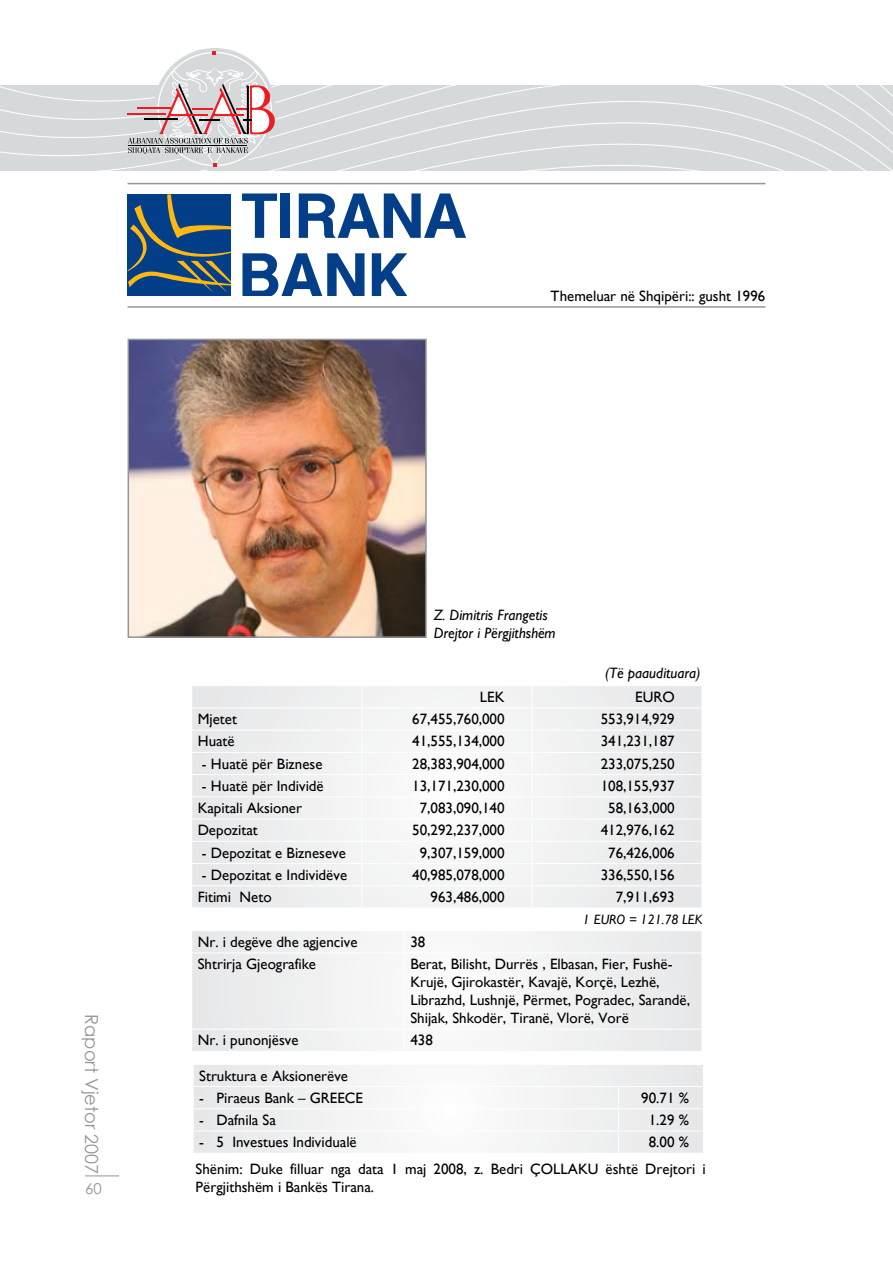
<style>
.page{position:relative;width:893px;height:1263px;background:#fff}
.page>*{position:absolute;margin:0;border:0;box-sizing:border-box;transform-origin:0 0}
.t1{font:18px "Century Gothic";color:#939598}
.t2{font:15px/18px "Gill Sans";color:#000}
.t3{font:italic 15px/18px "Gill Sans";color:#000}
.t4{font:15px "Century Gothic";color:#939598}
.t5{font:italic 13.5px "Gill Sans";color:#000}
</style>
<div class="page">
<svg style="left:0;top:85px;width:893px;height:85px;background:#d7dadb"></svg>
<hr style="left:85px;top:1175px;width:34px;height:1px;background:#939598">
<hr style="left:128px;top:306px;width:637px;height:2px;background:#939598">
<hr style="left:128px;top:183px;width:637px;height:1px;background:#939598">
<svg style="left:128px;top:51px;width:147px;height:116px"></svg>
<svg style="left:192px;top:931px;width:510px;height:120px"></svg>
<svg style="left:404px;top:931px;width:1px;height:21px"></svg>
<hr style="left:404px;top:953px;width:1px;height:76px;background:#fff">
<svg style="left:404px;top:1030px;width:1px;height:21px"></svg>
<hr style="left:191px;top:952px;width:213px;height:1px;background:#fff">
<hr style="left:404px;top:952px;width:298px;height:1px;background:#fff">
<hr style="left:191px;top:1029px;width:213px;height:1px;background:#fff">
<hr style="left:404px;top:1029px;width:298px;height:1px;background:#fff">
<img style="left:131px;top:342px;width:293px;height:293px">
<div style="left:128px;top:339px;width:299px;height:299px;border:2px solid #939598"></div>
<svg style="left:194px;top:1065px;width:509px;height:88px"></svg>
<svg style="left:618px;top:1087px;width:1px;height:66px"></svg>
<hr style="left:193px;top:1086px;width:425px;height:1px;background:#fff">
<hr style="left:618px;top:1086px;width:86px;height:1px;background:#fff">
<hr style="left:193px;top:1108px;width:425px;height:1px;background:#fff">
<hr style="left:193px;top:1131px;width:425px;height:1px;background:#fff">
<hr style="left:618px;top:1108px;width:86px;height:1px;background:#fff">
<hr style="left:618px;top:1131px;width:86px;height:1px;background:#fff">
<div style="left:128px;top:194px;width:103px;height:102px;background:#023f88"></div>
<svg style="left:128px;top:194px;width:103px;height:99px"></svg>
<svg style="left:242px;top:253px;width:123px;height:43px"></svg>
<svg style="left:372px;top:253px;width:35px;height:43px"></svg>
<svg style="left:242px;top:193px;width:35px;height:45px"></svg>
<div style="left:280px;top:193px;width:10px;height:45px;background:#023f88"></div>
<svg style="left:299px;top:193px;width:167px;height:45px"></svg>
<svg style="left:192px;top:686px;width:510px;height:222px"></svg>
<svg style="left:361px;top:686px;width:1px;height:222px"></svg>
<svg style="left:531px;top:686px;width:1px;height:222px"></svg>
<hr style="left:191px;top:707px;width:171px;height:1px;background:#fff">
<hr style="left:362px;top:707px;width:170px;height:1px;background:#fff">
<hr style="left:532px;top:707px;width:170px;height:1px;background:#fff">
<hr style="left:191px;top:730px;width:171px;height:1px;background:#fff">
<hr style="left:362px;top:730px;width:170px;height:1px;background:#fff">
<hr style="left:532px;top:730px;width:170px;height:1px;background:#fff">
<hr style="left:191px;top:752px;width:171px;height:1px;background:#fff">
<hr style="left:362px;top:752px;width:170px;height:1px;background:#fff">
<hr style="left:532px;top:752px;width:170px;height:1px;background:#fff">
<hr style="left:191px;top:774px;width:171px;height:1px;background:#fff">
<hr style="left:362px;top:774px;width:170px;height:1px;background:#fff">
<hr style="left:532px;top:774px;width:170px;height:1px;background:#fff">
<hr style="left:191px;top:796px;width:171px;height:1px;background:#fff">
<hr style="left:362px;top:796px;width:170px;height:1px;background:#fff">
<hr style="left:532px;top:796px;width:170px;height:1px;background:#fff">
<hr style="left:191px;top:819px;width:171px;height:1px;background:#fff">
<hr style="left:362px;top:819px;width:170px;height:1px;background:#fff">
<hr style="left:532px;top:819px;width:170px;height:1px;background:#fff">
<hr style="left:191px;top:841px;width:171px;height:1px;background:#fff">
<hr style="left:362px;top:841px;width:170px;height:1px;background:#fff">
<hr style="left:532px;top:841px;width:170px;height:1px;background:#fff">
<hr style="left:191px;top:863px;width:171px;height:1px;background:#fff">
<hr style="left:362px;top:863px;width:170px;height:1px;background:#fff">
<hr style="left:532px;top:863px;width:170px;height:1px;background:#fff">
<hr style="left:191px;top:885px;width:171px;height:1px;background:#fff">
<hr style="left:362px;top:885px;width:170px;height:1px;background:#fff">
<hr style="left:532px;top:885px;width:170px;height:1px;background:#fff">
<p class="t2" style="left:551px;top:287px;width:216px">Themeluar në Shqipëri:: gusht 1996</p>
<p class="t1" style="left:104px;top:1014px;width:161px;rotate:90deg">Raport Vjetor 2007</p>
<p class="t4" style="left:85px;top:1178px;width:18px">60</p>
<p class="t3" style="left:434px;top:606px;width:124px">Z. Dimitris Frangetis<br>Drejtor i Përgjithshëm</p>
<p class="t3" style="left:605px;top:664px;width:97px">(Të paaudituara)</p>
<p class="t2" style="left:480px;top:688px;width:26px">LEK</p>
<p class="t2" style="left:635px;top:688px;width:41px">EURO</p>
<p class="t2" style="left:198px;top:710px;width:41px">Mjetet</p>
<p class="t2" style="left:412px;top:710px;width:94px">67,455,760,000</p>
<p class="t2" style="left:601px;top:710px;width:76px">553,914,929</p>
<p class="t2" style="left:198px;top:732px;width:39px">Huatë</p>
<p class="t2" style="left:412px;top:732px;width:94px">41,555,134,000</p>
<p class="t2" style="left:601px;top:732px;width:76px">341,231,187</p>
<p class="t2" style="left:202px;top:754px;width:122px">- Huatë për Biznese</p>
<p class="t2" style="left:412px;top:754px;width:94px">28,383,904,000</p>
<p class="t2" style="left:601px;top:754px;width:76px">233,075,250</p>
<p class="t2" style="left:202px;top:777px;width:123px">- Huatë për Individë</p>
<p class="t2" style="left:412px;top:777px;width:94px">13,171,230,000</p>
<p class="t2" style="left:601px;top:777px;width:76px">108,155,937</p>
<p class="t2" style="left:198px;top:799px;width:106px">Kapitali Aksioner</p>
<p class="t2" style="left:420px;top:799px;width:86px">7,083,090,140</p>
<p class="t2" style="left:608px;top:799px;width:68px">58,163,000</p>
<p class="t2" style="left:198px;top:821px;width:62px">Depozitat</p>
<p class="t2" style="left:412px;top:821px;width:94px">50,292,237,000</p>
<p class="t2" style="left:601px;top:821px;width:76px">412,976,162</p>
<p class="t2" style="left:202px;top:843px;width:146px">- Depozitat e Bizneseve</p>
<p class="t2" style="left:420px;top:843px;width:86px">9,307,159,000</p>
<p class="t2" style="left:608px;top:843px;width:68px">76,426,006</p>
<p class="t2" style="left:202px;top:866px;width:147px">- Depozitat e Individëve</p>
<p class="t2" style="left:412px;top:866px;width:94px">40,985,078,000</p>
<p class="t2" style="left:601px;top:866px;width:76px">336,550,156</p>
<p class="t2" style="left:198px;top:888px;width:75px">Fitimi Neto</p>
<p class="t2" style="left:431px;top:888px;width:76px">963,486,000</p>
<p class="t2" style="left:616px;top:888px;width:61px">7,911,693</p>
<p class="t5" style="left:583px;top:912px;width:121px">1 EURO = 121.78 LEK</p>
<p class="t2" style="left:198px;top:933px;width:161px">Nr. i degëve dhe agjencive</p>
<p class="t2" style="left:410px;top:933px;width:16px">38</p>
<p class="t2" style="left:198px;top:955px;width:120px">Shtrirja Gjeografike</p>
<p class="t2" style="left:410px;top:955px;width:281px">Berat, Bilisht, Durrës , Elbasan, Fier, Fushë-Krujë, Gjirokastër, Kavajë, Korçë, Lezhë, Librazhd, Lushnjë, Përmet, Pogradec, Sarandë, Shijak, Shkodër, Tiranë, Vlorë, Vorë</p>
<p class="t2" style="left:198px;top:1031px;width:102px">Nr. i punonjësve</p>
<p class="t2" style="left:410px;top:1031px;width:24px">438</p>
<p class="t2" style="left:199px;top:1066px;width:150px">Struktura e Aksionerëve</p>
<p class="t2" style="left:199px;top:1089px;width:165px">- Piraeus Bank – GREECE</p>
<p class="t2" style="left:641px;top:1089px;width:49px">90.71 %</p>
<p class="t2" style="left:199px;top:1111px;width:78px">- Dafnila Sa</p>
<p class="t2" style="left:649px;top:1111px;width:42px">1.29 %</p>
<p class="t2" style="left:199px;top:1133px;width:159px">- 5 Investues Individualë</p>
<p class="t2" style="left:649px;top:1133px;width:42px">8.00 %</p>
<p class="t2" style="left:196px;top:1160px;width:512px">Shënim: Duke filluar nga data 1 maj 2008, z. Bedri ÇOLLAKU është Drejtori i<br>Përgjithshëm i Bankës Tirana.</p>
</div>
